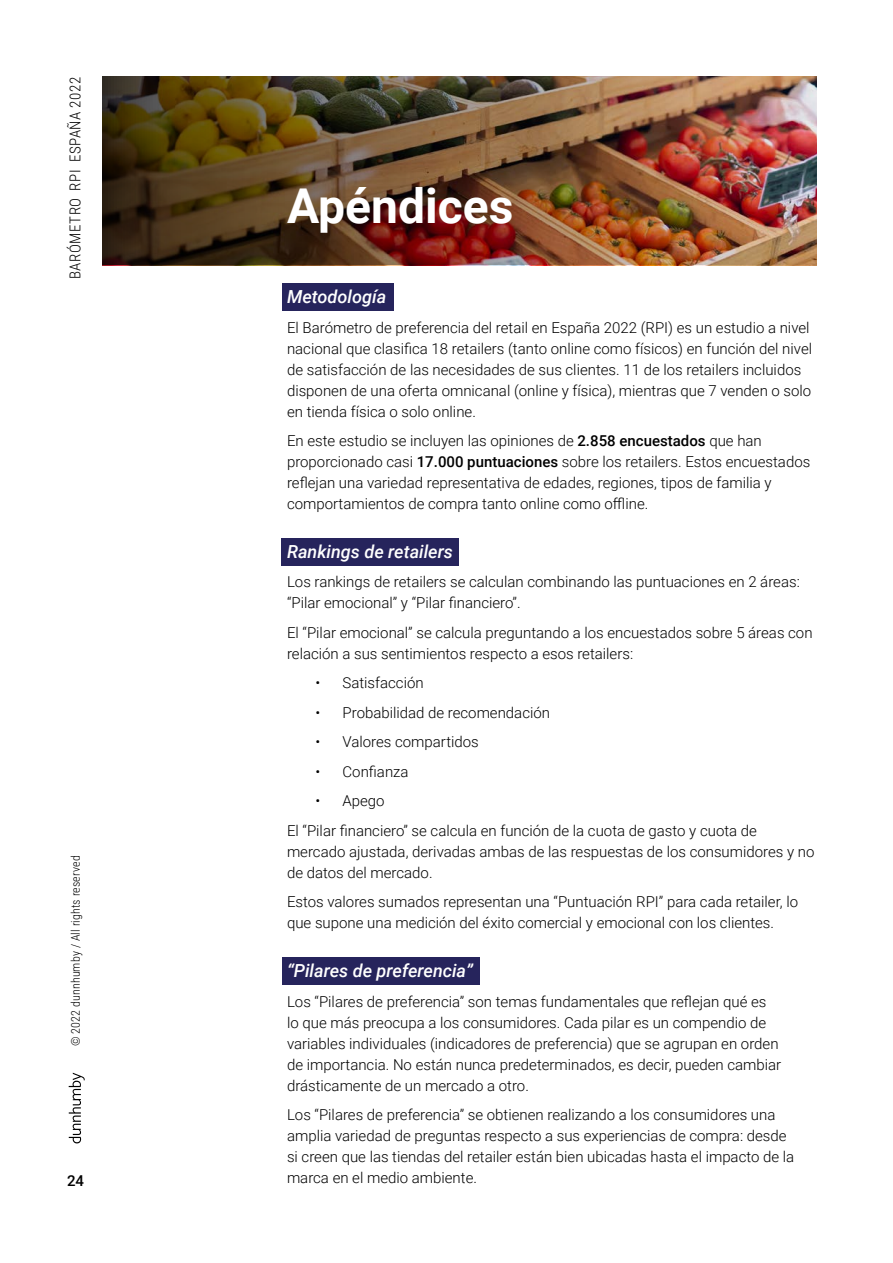
<style>
.page{position:relative;width:893px;height:1263px;background:#fff}
.page>*{position:absolute;margin:0;border:0;box-sizing:border-box;transform-origin:0 0}
.t1{font:700 48px "Roboto";color:#fff}
.t2{font:italic 500 18px "Roboto";color:#fff}
.t3{font:300 15px/21px "Roboto";color:#000}
.t4{font:300 15px "Roboto Condensed";letter-spacing:.035em;color:#000}
.t5{font:500 15px "Roboto";color:#000}
.t6{font:300 12px "Roboto Condensed";letter-spacing:.01em;color:#000}
.s1{font-weight:500}
</style>
<div class="page">
<svg style="left:69px;top:1073px;width:16px;height:70px"></svg>
<div style="left:282px;top:283px;width:111px;height:27px;background:#26245c"></div>
<div style="left:282px;top:538px;width:177px;height:28px;background:#26245c"></div>
<div style="left:282px;top:957px;width:197px;height:27px;background:#26245c"></div>
<img style="left:102px;top:77px;width:714px;height:188px">
<p class="t4" style="left:65px;top:279px;width:204px;rotate:-90deg">BARÓMETRO RPI ESPAÑA 2022</p>
<p class="t6" style="left:67px;top:1046px;width:192px;rotate:-90deg">© 2022 dunnhumby / All rights reserved</p>
<p class="t5" style="left:67px;top:1170px;width:19px">24</p>
<h1 class="t1" style="left:287px;top:172px;width:228px">Apéndices</h1>
<p class="t2" style="left:287px;top:284px;width:101px">Metodología</p>
<p class="t3" style="left:287px;top:316px;width:527px">El Barómetro de preferencia del retail en España 2022 (RPI) es un estudio a nivel nacional que clasifica 18 retailers (tanto online como físicos) en función del nivel de satisfacción de las necesidades de sus clientes. 11 de los retailers incluidos disponen de una oferta omnicanal (online y física), mientras que 7 venden o solo en tienda física o solo online.</p>
<p class="t3" style="left:287px;top:430px;width:525px">En este estudio se incluyen las opiniones de <span class="s1">2.858 encuestados</span> que han proporcionado casi <span class="s1">17.000 puntuaciones</span> sobre los retailers. Estos encuestados reflejan una variedad representativa de edades, regiones, tipos de familia y comportamientos de compra tanto online como offline.</p>
<p class="t2" style="left:287px;top:539px;width:168px">Rankings de retailers</p>
<p class="t3" style="left:287px;top:571px;width:514px">Los rankings de retailers se calculan combinando las puntuaciones en 2 áreas: “Pilar emocional” y “Pilar financiero”.</p>
<p class="t3" style="left:287px;top:621px;width:527px">El “Pilar emocional” se calcula preguntando a los encuestados sobre 5 áreas con relación a sus sentimientos respecto a esos retailers:</p>
<p class="t3" style="left:316px;top:672px;width:110px">• Satisfacción</p>
<p class="t3" style="left:316px;top:701px;width:236px">• Probabilidad de recomendación</p>
<p class="t3" style="left:316px;top:731px;width:165px">• Valores compartidos</p>
<p class="t3" style="left:316px;top:760px;width:95px">• Confianza</p>
<p class="t3" style="left:287px;top:786px;width:471px;line-height:29.5px;text-indent:28px">• Apego<br>El “Pilar financiero” se calcula en función de la cuota de gasto y cuota de</p>
<p class="t3" style="left:287px;top:840px;width:529px">mercado ajustada, derivadas ambas de las respuestas de los consumidores y no de datos del mercado.</p>
<p class="t3" style="left:287px;top:891px;width:513px">Estos valores sumados representan una “Puntuación RPI” para cada retailer, lo que supone una medición del éxito comercial y emocional con los clientes.</p>
<p class="t2" style="left:287px;top:958px;width:187px">“Pilares de preferencia”</p>
<p class="t3" style="left:287px;top:990px;width:496px">Los “Pilares de preferencia” son temas fundamentales que reflejan qué es lo que más preocupa a los consumidores. Cada pilar es un compendio de variables individuales (indicadores de preferencia) que se agrupan en orden de importancia. No están nunca predeterminados, es decir, pueden cambiar drásticamente de un mercado a otro.</p>
<p class="t3" style="left:287px;top:1104px;width:509px">Los “Pilares de preferencia” se obtienen realizando a los consumidores una amplia variedad de preguntas respecto a sus experiencias de compra: desde si creen que las tiendas del retailer están bien ubicadas hasta el impacto de la marca en el medio ambiente.</p>
</div>
